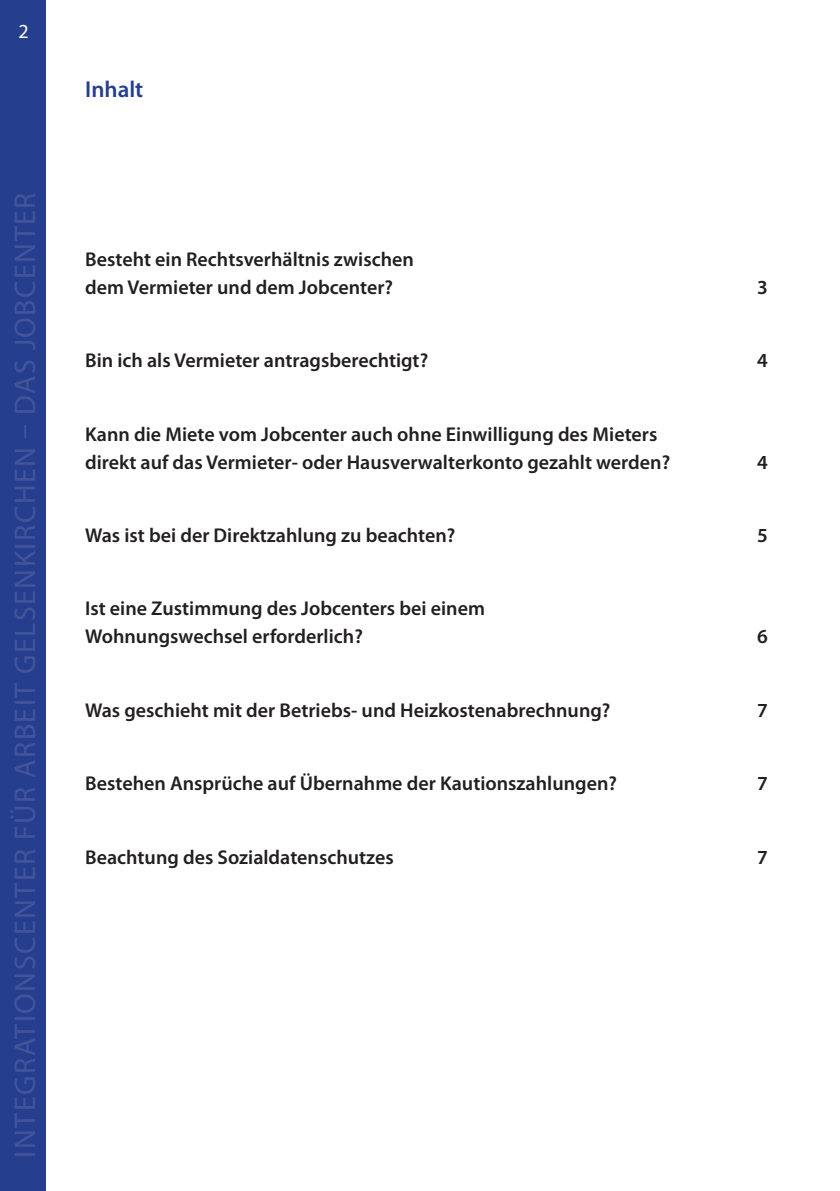
<style>
.page{position:relative;width:840px;height:1191px;background:#fff}
.page>*{position:absolute;margin:0;border:0;box-sizing:border-box;transform-origin:0 0}
.t1{font:30px "Myriad Pro";letter-spacing:.05em;color:#43549a}
.t2{font:600 23px "Myriad Pro";color:#253f8e}
.t3{font:600 20px/28px "Myriad Pro";color:#231f20}
.t4{font:20px "Myriad Pro";color:#fff}
</style>
<div class="page">
<div style="left:0;top:0;width:45px;height:1191px;background:#253f8e"></div>
<p class="t4" style="left:18px;top:19px;width:12px">2</p>
<h1 class="t1" style="left:7px;top:1157px;width:966px;rotate:-90deg">INTEGRATIONSCENTER FÜR ARBEIT GELSENKIRCHEN – DAS JOBCENTER</h1>
<p class="t2" style="left:85px;top:76px;width:60px">Inhalt</p>
<p class="t3" style="left:85px;top:245px;width:330px">Besteht ein Rechtsverhältnis zwischen dem Vermieter und dem Jobcenter?</p>
<p class="t3" style="left:756px;top:273px;width:12px">3</p>
<p class="t3" style="left:85px;top:347px;width:344px">Bin ich als Vermieter antragsberechtigt?</p>
<p class="t3" style="left:756px;top:347px;width:12px">4</p>
<p class="t3" style="left:85px;top:420px;width:586px">Kann die Miete vom Jobcenter auch ohne Einwilligung des Mieters direkt auf das Vermieter- oder Hausverwalterkonto gezahlt werden?</p>
<p class="t3" style="left:756px;top:448px;width:12px">4</p>
<p class="t3" style="left:85px;top:521px;width:371px">Was ist bei der Direktzahlung zu beachten?</p>
<p class="t3" style="left:756px;top:521px;width:12px">5</p>
<p class="t3" style="left:85px;top:595px;width:401px">Ist eine Zustimmung des Jobcenters bei einem<br>Wohnungswechsel erforderlich?</p>
<p class="t3" style="left:756px;top:623px;width:12px">6</p>
<p class="t3" style="left:85px;top:696px;width:526px">Was geschieht mit der Betriebs- und Heizkostenabrechnung?</p>
<p class="t3" style="left:756px;top:696px;width:12px">7</p>
<p class="t3" style="left:85px;top:769px;width:533px">Bestehen Ansprüche auf Übernahme der Kautionszahlungen?</p>
<p class="t3" style="left:756px;top:769px;width:12px">7</p>
<p class="t3" style="left:85px;top:843px;width:310px">Beachtung des Sozialdatenschutzes</p>
<p class="t3" style="left:756px;top:843px;width:12px">7</p>
</div>
